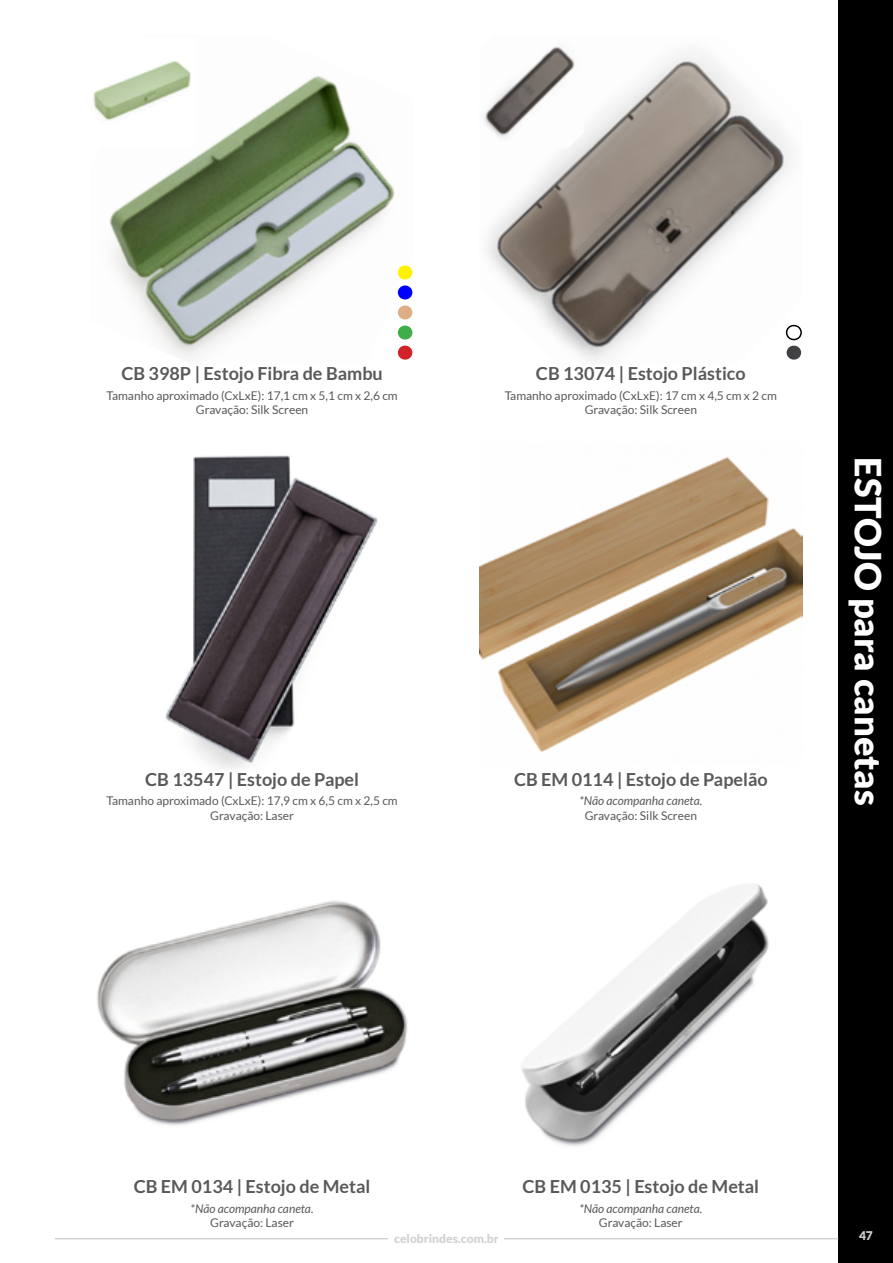
<style>
.page{position:relative;width:893px;height:1263px;background:#fff}
.page>*{position:absolute;margin:0;border:0;box-sizing:border-box;transform-origin:0 0}
.t1{font:900 36px "Lato";color:#fff}
.t2{font:700 18px "Lato";color:#58595b}
.t3{font:12px/14.4px "Lato";color:#58595b;text-align:center}
.t4{font:italic 12px "Lato";color:#58595b}
.t5{font:900 12px "Lato";color:#d1d3d4}
</style>
<div class="page">
<div style="left:839px;top:0;width:54px;height:1263px;background:#000"></div>
<img style="left:165px;top:455px;width:213px;height:314px">
<img style="left:486px;top:52px;width:316px;height:310px">
<img style="left:479px;top:456px;width:323px;height:297px">
<img style="left:521px;top:884px;width:248px;height:262px">
<img style="left:97px;top:900px;width:310px;height:226px">
<img style="left:109px;top:76px;width:304px;height:283px">
<img style="left:483px;top:46px;width:101px;height:103px">
<img style="left:93px;top:61px;width:102px;height:85px">
<div style="left:398px;top:326px;width:14px;height:13px;background:#41ad49;border-radius:7px"></div>
<div style="left:787px;top:326px;width:14px;height:13px;background:#fff;border-radius:7px"></div>
<div style="left:786px;top:325px;width:16px;height:15px;border:2px solid #000;border-radius:7px"></div>
<div style="left:398px;top:306px;width:14px;height:13px;background:#ddae86;border-radius:7px"></div>
<div style="left:398px;top:286px;width:14px;height:13px;background:#00f;border-radius:7px"></div>
<div style="left:398px;top:265px;width:14px;height:14px;background:#fff200;border-radius:7px"></div>
<div style="left:398px;top:346px;width:14px;height:14px;background:#d2232a;border-radius:7px"></div>
<div style="left:787px;top:346px;width:14px;height:14px;background:#414042;border-radius:7px"></div>
<hr style="left:55px;top:1238px;width:783px;height:1px;background:#d1d3d4">
<div style="left:389px;top:1233px;width:115px;height:11px;background:#fff"></div>
<h2 class="t2" style="left:121px;top:363px;width:263px">CB 398P | Estojo Fibra de Bambu</h2>
<h2 class="t2" style="left:536px;top:363px;width:211px">CB 13074 | Estojo Plástico</h2>
<p class="t3" style="left:106px;top:388px;width:293px">Tamanho aproximado (CxLxE): 17,1 cm x 5,1 cm x 2,6 cm<br>Gravação: Silk Screen</p>
<p class="t3" style="left:505px;top:388px;width:274px">Tamanho aproximado (CxLxE): 17 cm x 4,5 cm x 2 cm<br>Gravação: Silk Screen</p>
<h2 class="t2" style="left:145px;top:769px;width:215px">CB 13547 | Estojo de Papel</h2>
<p class="t3" style="left:106px;top:793px;width:293px">Tamanho aproximado (CxLxE): 17,9 cm x 6,5 cm x 2,5 cm<br>Gravação: Laser</p>
<h2 class="t2" style="left:514px;top:769px;width:255px">CB EM 0114 | Estojo de Papelão</h2>
<p class="t4" style="left:579px;top:794px;width:124px">*Não acompanha caneta.</p>
<p class="t3" style="left:585px;top:808px;width:114px">Gravação: Silk Screen</p>
<h1 class="t1" style="left:889px;top:457px;width:350px;rotate:90deg">ESTOJO para canetas</h1>
<h2 class="t2" style="left:134px;top:1176px;width:238px">CB EM 0134 | Estojo de Metal</h2>
<h2 class="t2" style="left:522px;top:1176px;width:238px">CB EM 0135 | Estojo de Metal</h2>
<p class="t4" style="left:191px;top:1201px;width:124px">*Não acompanha caneta.</p>
<p class="t3" style="left:210px;top:1215px;width:85px">Gravação: Laser</p>
<p class="t4" style="left:579px;top:1201px;width:124px">*Não acompanha caneta.</p>
<p class="t3" style="left:599px;top:1215px;width:85px">Gravação: Laser</p>
<p class="t5" style="left:394px;top:1231px;width:106px">celobrindes.com.br</p>
<p class="t5" style="left:859px;top:1228px;width:15px">47</p>
</div>
